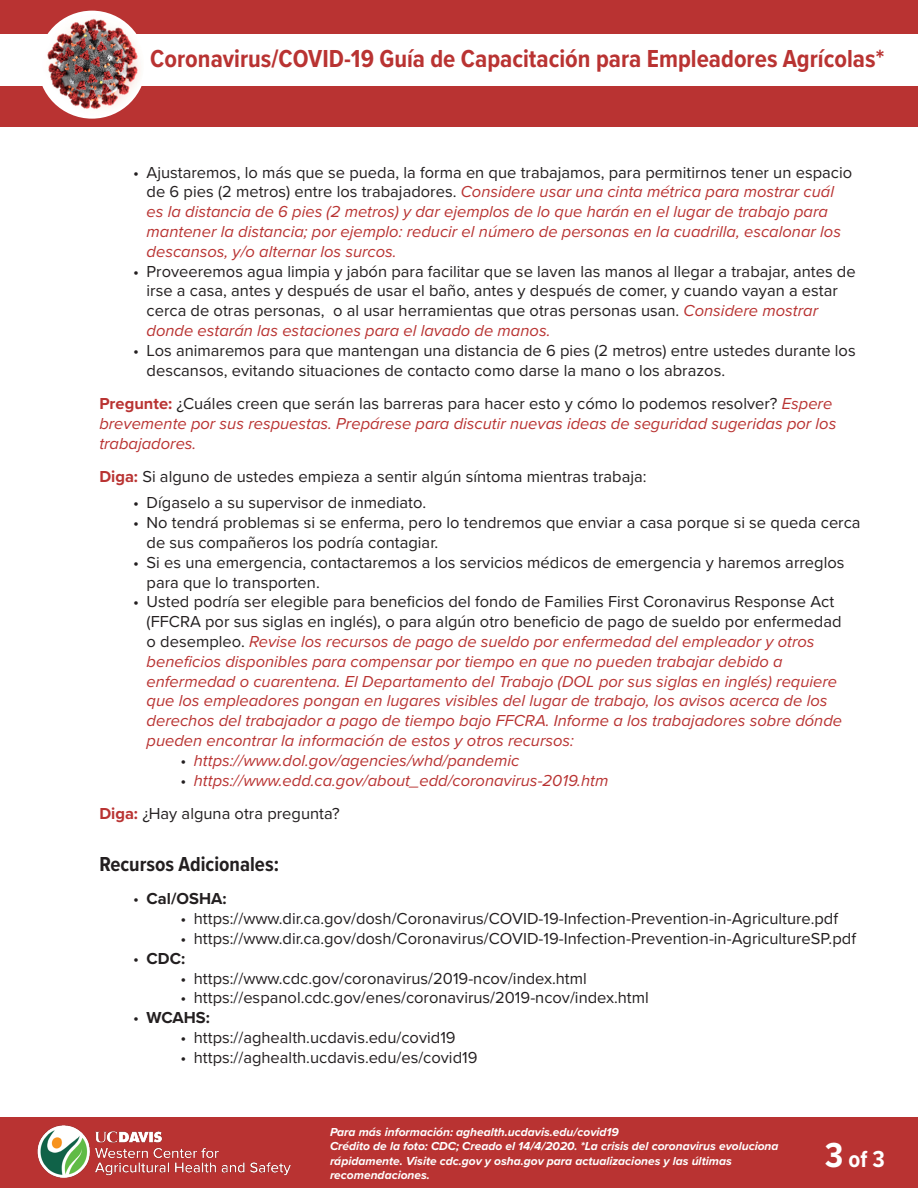
<style>
.page{position:relative;width:918px;height:1188px;background:#fff}
.page>*{position:absolute;margin:0;border:0;box-sizing:border-box;transform-origin:0 0}
.t1{font:700 25.5px "Proxima Nova Cond";color:#b93332}
.t2{font:700 24px "Proxima Nova Cond";color:#fff}
.Additional_Resources{font:700 21px "Proxima Nova Cond";color:#231f20}
.Copy{font:italic 16.5px/19.8px "Proxima Nova";color:#b93332}
.Copy_followed_by_bul{font:16.5px/19.8px "Proxima Nova";color:#231f20}
.Copy-2{font:16.5px "Proxima Nova";color:#231f20}
.t3{font:700 16.5px "Proxima Nova";color:#231f20}
.t4{font:italic 700 12px/14.4px "Proxima Nova";color:#fff}
.s1{font-style:normal;color:#231f20}
.s2{font-style:italic;color:#b93332}
.s3{font-weight:700;font-style:normal}
.s4{font-weight:700;color:#b93332}
.s5{font-weight:400}
.s6{font-size:36px}
</style>
<div class="page">
<div style="left:0;top:0;width:918px;height:127px;background:#b93332"></div>
<div style="left:0;top:35px;width:918px;height:51px;background:#fff"></div>
<img style="left:40px;top:13px;width:104px;height:103px">
<div style="left:0;top:1118px;width:918px;height:70px;background:#b93332"></div>
<img style="left:37px;top:1125px;width:254px;height:53px">
<p class="t1" style="left:150px;top:40px;width:735px">Coronavirus/COVID-19 Guía de Capacitación para Empleadores Agrícolas*</p>
<p class="Copy" style="left:147px;top:161px;width:707px;text-indent:-14px"><span class="s1">• Ajustaremos, lo más que se pueda, la forma en que trabajamos, para permitirnos tener un espacio de 6 pies (2 metros) entre los trabajadores.</span> Considere usar una cinta métrica para mostrar cuál es la distancia de 6 pies (2 metros) y dar ejemplos de lo que harán en el lugar de trabajo para mantener la distancia; por ejemplo: reducir el número de personas en la cuadrilla, escalonar los descansos, y/o alternar los surcos.</p>
<p class="Copy_followed_by_bul" style="left:147px;top:260px;width:711px;text-indent:-14px">• Proveeremos agua limpia y jabón para facilitar que se laven las manos al llegar a trabajar, antes de irse a casa, antes y después de usar el baño, antes y después de comer, y cuando vayan a estar cerca de otras personas, o al usar herramientas que otras personas usan. <span class="s2">Considere mostrar donde estarán las estaciones para el lavado de manos.</span></p>
<p class="Copy_followed_by_bul" style="left:147px;top:340px;width:711px;text-indent:-14px">• Los animaremos para que mantengan una distancia de 6 pies (2 metros) entre ustedes durante los descansos, evitando situaciones de contacto como darse la mano o los abrazos.</p>
<p class="Copy" style="left:99px;top:393px;width:739px"><span class="s3">Pregunte:</span> <span class="s1">¿Cuáles creen que serán las barreras para hacer esto y cómo lo podemos resolver?</span> Espere brevemente por sus respuestas. Prepárese para discutir nuevas ideas de seguridad sugeridas por los trabajadores.</p>
<p class="Copy_followed_by_bul" style="left:99px;top:466px;width:549px"><span class="s4">Diga:</span> Si alguno de ustedes empieza a sentir algún síntoma mientras trabaja:</p>
<p class="Copy_followed_by_bul" style="left:133px;top:492px;width:295px">• Dígaselo a su supervisor de inmediato.</p>
<p class="Copy_followed_by_bul" style="left:147px;top:512px;width:715px;text-indent:-14px">• No tendrá problemas si se enferma, pero lo tendremos que enviar a casa porque si se queda cerca de sus compañeros los podría contagiar.</p>
<p class="Copy_followed_by_bul" style="left:147px;top:552px;width:699px;text-indent:-14px">• Si es una emergencia, contactaremos a los servicios médicos de emergencia y haremos arreglos para que lo transporten.</p>
<p class="Copy" style="left:147px;top:591px;width:697px;text-indent:-14px"><span class="s1">• Usted podría ser elegible para beneficios del fondo de Families First Coronavirus Response Act (FFCRA por sus siglas en inglés), o para algún otro beneficio de pago de sueldo por enfermedad o desempleo.</span> Revise los recursos de pago de sueldo por enfermedad del empleador y otros beneficios disponibles para compensar por tiempo en que no pueden trabajar debido a enfermedad o cuarentena. El Departamento del Trabajo (DOL por sus siglas en inglés) requiere que los empleadores pongan en lugares visibles del lugar de trabajo, los avisos acerca de los derechos del trabajador a pago de tiempo bajo FFCRA. Informe a los trabajadores sobre dónde pueden encontrar la información de estos y otros recursos:</p>
<p class="Copy" style="left:180px;top:750px;width:341px"><span class="s1">•</span> https://www.dol.gov/agencies/whd/pandemic</p>
<p class="Copy" style="left:180px;top:769px;width:429px"><span class="s1">•</span> https://www.edd.ca.gov/about_edd/coronavirus-2019.htm</p>
<p class="Copy-2" style="left:99px;top:801px;width:242px"><span class="s4">Diga:</span> ¿Hay alguna otra pregunta?</p>
<p class="Additional_Resources" style="left:99px;top:849px;width:181px">Recursos Adicionales:</p>
<p class="t3" style="left:133px;top:887px;width:95px"><span class="s5">•</span> Cal/OSHA:</p>
<p class="Copy_followed_by_bul" style="left:180px;top:908px;width:659px">• https://www.dir.ca.gov/dosh/Coronavirus/COVID-19-Infection-Prevention-in-Agriculture.pdf</p>
<p class="Copy_followed_by_bul" style="left:180px;top:928px;width:677px">• https://www.dir.ca.gov/dosh/Coronavirus/COVID-19-Infection-Prevention-in-AgricultureSP.pdf</p>
<p class="t3" style="left:133px;top:946px;width:54px"><span class="s5">•</span> CDC:</p>
<p class="Copy_followed_by_bul" style="left:180px;top:967px;width:408px">• https://www.cdc.gov/coronavirus/2019-ncov/index.html</p>
<p class="Copy_followed_by_bul" style="left:180px;top:987px;width:470px">• https://espanol.cdc.gov/enes/coronavirus/2019-ncov/index.html</p>
<p class="t3" style="left:133px;top:1005px;width:78px"><span class="s5">•</span> WCAHS:</p>
<p class="Copy_followed_by_bul" style="left:180px;top:1027px;width:277px">• https://aghealth.ucdavis.edu/covid19</p>
<p class="Copy_followed_by_bul" style="left:180px;top:1047px;width:299px">• https://aghealth.ucdavis.edu/es/covid19</p>
<p class="t4" style="left:330px;top:1124px;width:290px">Para más información: aghealth.ucdavis.edu/covid19</p>
<p class="t4" style="left:330px;top:1139px;width:450px">Crédito de la foto: CDC; Creado el 14/4/2020. *La crisis del coronavirus evoluciona rápidamente. Visite cdc.gov y osha.gov para actualizaciones y las últimas recomendaciones.</p>
<p class="t2" style="left:825px;top:1141px;width:61px"><span class="s6">3</span> of 3</p>
</div>
